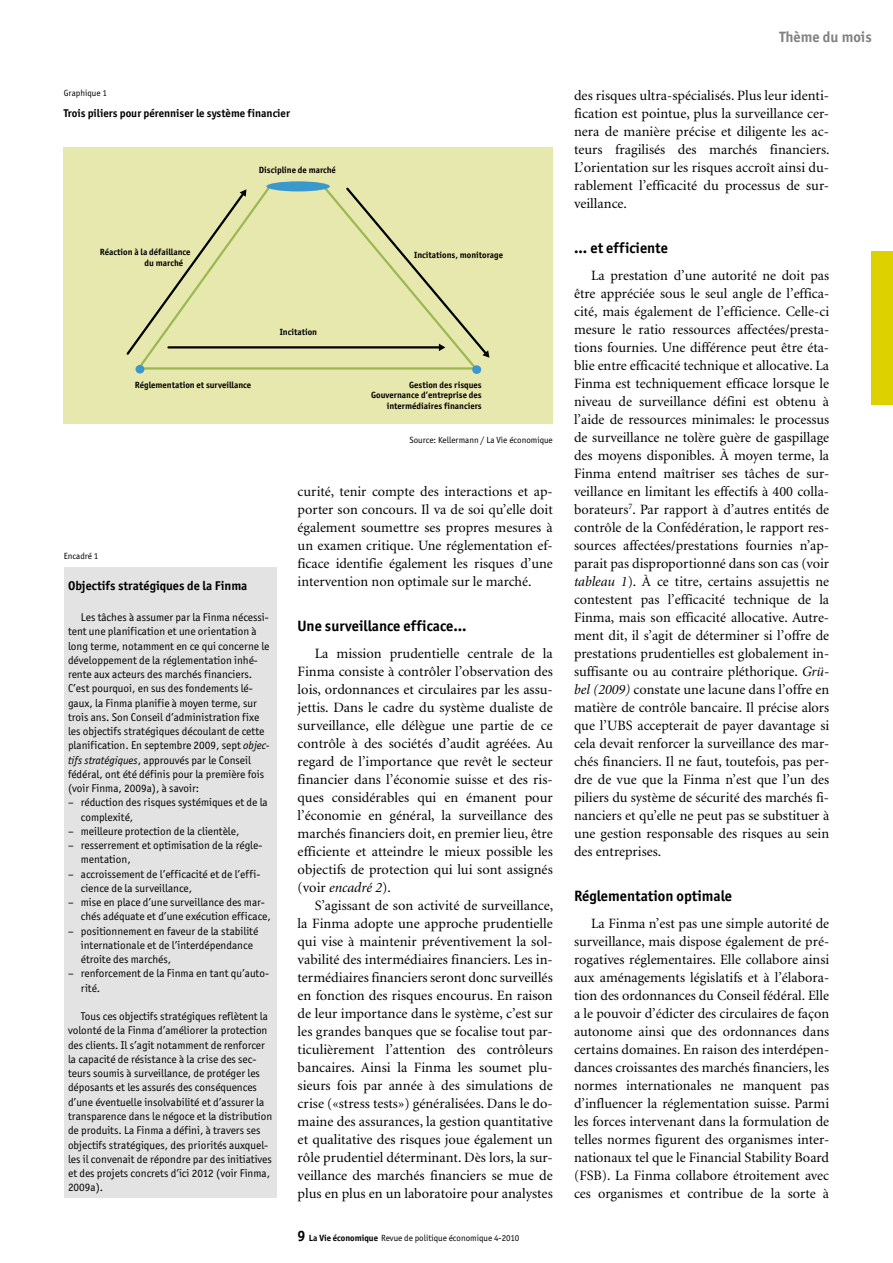
<style>
.page{position:relative;width:893px;height:1263px;background:#fff}
.page>*{position:absolute;margin:0;border:0;box-sizing:border-box;transform-origin:0 0}
.t1{font:700 15px "Officina San ITC";color:#000}
.t2{font:700 15px "Officina San ITC";color:#818181}
.t3{font:14.25px/18px "Minion";color:#000;text-align:justify}
.t4{font:700 12.75px "Officina San ITC";color:#000}
.t5{font:11.25px/14.2px "Officina San ITC";color:#000}
.t6{font:700 11.25px "Officina San ITC";color:#000}
.t7{font:700 9px/10.5px "Officina San ITC";color:#000}
.t8{font:9px "Officina San ITC";color:#000}
.s1{font-style:italic}
.s2{font-weight:700;font-size:15px}
.s3{font-weight:700}
</style>
<div class="page">
<div style="left:872px;top:252px;width:21px;height:153px;background:#ddd200"></div>
<div style="left:64px;top:567px;width:212px;height:630px;background:#e3e3e3"></div>
<div style="left:64px;top:148px;width:489px;height:276px;background:#e7e8ae"></div>
<svg style="left:139px;top:187px;width:335px;height:184px"></svg>
<svg style="left:126px;top:189px;width:120px;height:168px"></svg>
<hr style="left:168px;top:346px;width:272px;height:2px;background:#000">
<svg style="left:344px;top:187px;width:145px;height:171px"></svg>
<div style="left:266px;top:181px;width:64px;height:10px;background:#3998cc;border-radius:50%"></div>
<div style="left:135px;top:365px;width:9px;height:9px;background:#3998cc;border-radius:50%"></div>
<div style="left:472px;top:365px;width:9px;height:9px;background:#3998cc;border-radius:50%"></div>
<p class="t8" style="left:64px;top:87px;width:45px">Graphique 1</p>
<p class="t6" style="left:64px;top:106px;width:228px">Trois piliers pour pérenniser le système financier</p>
<p class="t7" style="left:259px;top:165px;width:79px">Discipline de marché</p>
<p class="t7" style="left:145px;top:247px;width:47px;text-indent:-45px">Réaction à la défaillance du marché</p>
<p class="t7" style="left:135px;top:379px;width:118px">Réglementation et surveillance</p>
<p class="t7" style="left:280px;top:326px;width:39px">Incitation</p>
<p class="t7" style="left:414px;top:249px;width:90px">Incitations, monitorage</p>
<p class="t7" style="left:371px;top:379px;width:112px;text-align:right">Gestion des risques<br>Gouvernance d’entreprise des intermédiaires financiers</p>
<p class="t8" style="left:409px;top:434px;width:145px">Source: Kellermann / La Vie économique</p>
<p class="t8" style="left:64px;top:551px;width:36px">Encadré 1</p>
<p class="t4" style="left:68px;top:578px;width:181px">Objectifs stratégiques de la Finma</p>
<p class="t5" style="left:68px;top:610px;width:203px;text-indent:13px">Les tâches à assumer par la Finma nécessi&shy;tent une planification et une orientation à long terme, notamment en ce qui concerne le développement de la réglementation inhé&shy;rente aux acteurs des marchés financiers.<br>C’est pourquoi, en sus des fondements lé&shy;gaux, la Finma planifie à moyen terme, sur trois ans. Son Conseil d’administration fixe les objectifs stratégiques découlant de cette planification. En septembre 2009, sept <span class="s1">objec&shy;tifs stratégiques</span>, approuvés par le Conseil fédéral, ont été définis pour la première fois (voir Finma, 2009a), à savoir:</p>
<p class="t5" style="left:81px;top:795px;width:189px;text-indent:-13px">– réduction des risques systémiques et de la complexité,</p>
<p class="t5" style="left:68px;top:824px;width:173px">– meilleure protection de la clientèle,</p>
<p class="t5" style="left:81px;top:838px;width:183px;text-indent:-13px">– resserrement et optimisation de la régle&shy;mentation,</p>
<p class="t5" style="left:81px;top:867px;width:181px;text-indent:-13px">– accroissement de l’efficacité et de l’effi&shy;cience de la surveillance,</p>
<p class="t5" style="left:81px;top:895px;width:192px;text-indent:-13px">– mise en place d’une surveillance des mar&shy;chés adéquate et d’une exécution efficace,</p>
<p class="t5" style="left:81px;top:924px;width:179px;text-indent:-13px">– positionnement en faveur de la stabilité internationale et de l’interdépendance étroite des marchés,</p>
<p class="t5" style="left:81px;top:966px;width:190px;text-indent:-13px">– renforcement de la Finma en tant qu’auto&shy;rité.</p>
<p class="t5" style="left:68px;top:1009px;width:206px;text-indent:13px">Tous ces objectifs stratégiques reflètent la volonté de la Finma d’améliorer la protection des clients. Il s’agit notamment de renforcer la capacité de résistance à la crise des sec&shy;teurs soumis à surveillance, de protéger les déposants et les assurés des conséquences d’une éventuelle insolvabilité et d’assurer la transparence dans le négoce et la distribution de produits. La Finma a défini, à travers ses objectifs stratégiques, des priorités auxquel&shy;les il convenait de répondre par des initiatives et des projets concrets d’ici 2012 (voir Finma, 2009a).</p>
<p class="t3" style="left:298px;top:482px;width:257px">curité, tenir compte des interactions et ap&shy;porter son concours. Il va de soi qu’elle doit également soumettre ses propres mesures à un examen critique. Une réglementation ef&shy;ficace identifie également les risques d’une intervention non optimale sur le marché.</p>
<p class="t1" style="left:298px;top:616px;width:171px">Une surveillance efficace...</p>
<p class="t3" style="left:298px;top:644px;width:257px;text-indent:17px">La mission prudentielle centrale de la Finma consiste à contrôler l’observation des lois, ordonnances et circulaires par les assu&shy;jettis. Dans le cadre du système dualiste de surveillance, elle délègue une partie de ce contrôle à des sociétés d’audit agréées. Au regard de l’importance que revêt le secteur financier dans l’économie suisse et des ris&shy;ques considérables qui en émanent pour l’économie en général, la surveillance des marchés financiers doit, en premier lieu, être efficiente et atteindre le mieux possible les objectifs de protection qui lui sont assignés (voir <span class="s1">encadré 2</span>).</p>
<p class="t3" style="left:298px;top:896px;width:257px;text-indent:17px">S’agissant de son activité de surveillance, la Finma adopte une approche prudentielle qui vise à maintenir préventivement la sol&shy;vabilité des intermédiaires financiers. Les in&shy;termédiaires financiers seront donc surveillés en fonction des risques encourus. En raison de leur importance dans le système, c’est sur les grandes banques que se focalise tout par&shy;ticulièrement l’attention des contrôleurs bancaires. Ainsi la Finma les soumet plu&shy;sieurs fois par année à des simulations de crise («stress tests») généralisées. Dans le do&shy;maine des assurances, la gestion quantitative et qualitative des risques joue également un rôle prudentiel déterminant. Dès lors, la sur&shy;veillance des marchés financiers se mue de plus en plus en un laboratoire pour analystes</p>
<p class="t8" style="left:298px;top:1232px;width:223px"><span class="s2">9</span> <span class="s3">La Vie économique</span> Revue de politique économique 4-2010</p>
<p class="t2" style="left:779px;top:27px;width:94px">Thème du mois</p>
<p class="t3" style="left:574px;top:86px;width:257px">des risques ultra-spécialisés. Plus leur identi&shy;fication est pointue, plus la surveillance cer&shy;nera de manière précise et diligente les ac&shy;teurs fragilisés des marchés financiers.<br>L’orientation sur les risques accroît ainsi du&shy;rablement l’efficacité du processus de sur&shy;veillance.</p>
<p class="t1" style="left:574px;top:238px;width:95px">... et efficiente</p>
<p class="t3" style="left:574px;top:266px;width:257px;text-align:left;text-indent:17px">La prestation d’une autorité ne doit pas être appréciée sous le seul angle de l’effica&shy;cité, mais également de l’efficience. Celle-ci mesure le ratio ressources affectées/presta&shy;tions fournies. Une différence peut être éta&shy;blie entre efficacité technique et allocative. La Finma est techniquement efficace lorsque le niveau de surveillance défini est obtenu à l’aide de ressources minimales: le processus de surveillance ne tolère guère de gaspillage des moyens disponibles. À moyen terme, la Finma entend maîtriser ses tâches de sur&shy;veillance en limitant les effectifs à 400 colla&shy;borateurs<sup>7</sup>. Par rapport à d’autres entités de contrôle de la Confédération, le rapport res&shy;sources affectées/prestations fournies n’ap&shy;parait pas disproportionné dans son cas (voir <span class="s1">tableau 1</span>). À ce titre, certains assujettis ne contestent pas l’efficacité technique de la Finma, mais son efficacité allocative. Autre&shy;ment dit, il s’agit de déterminer si l’offre de prestations prudentielles est globalement in&shy;suffisante ou au contraire pléthorique. <span class="s1">Grü&shy;bel (2009)</span> constate une lacune dans l’offre en matière de contrôle bancaire. Il précise alors que l’UBS accepterait de payer davantage si cela devait renforcer la surveillance des mar&shy;chés financiers. Il ne faut, toutefois, pas per&shy;dre de vue que la Finma n’est que l’un des piliers du système de sécurité des marchés fi&shy;nanciers et qu’elle ne peut pas se substituer à une gestion responsable des risques au sein des entreprises.</p>
<p class="t1" style="left:574px;top:886px;width:160px">Réglementation optimale</p>
<p class="t3" style="left:574px;top:914px;width:257px;text-indent:17px">La Finma n’est pas une simple autorité de surveillance, mais dispose également de pré&shy;rogatives réglementaires. Elle collabore ainsi aux aménagements législatifs et à l’élabora&shy;tion des ordonnances du Conseil fédéral. Elle a le pouvoir d’édicter des circulaires de façon autonome ainsi que des ordonnances dans certains domaines. En raison des interdépen&shy;dances croissantes des marchés financiers, les normes internationales ne manquent pas d’influencer la réglementation suisse. Parmi les forces intervenant dans la formulation de telles normes figurent des organismes inter&shy;nationaux tel que le Financial Stability Board (FSB). La Finma collabore étroitement avec ces organismes et contribue de la sorte à</p>
</div>
